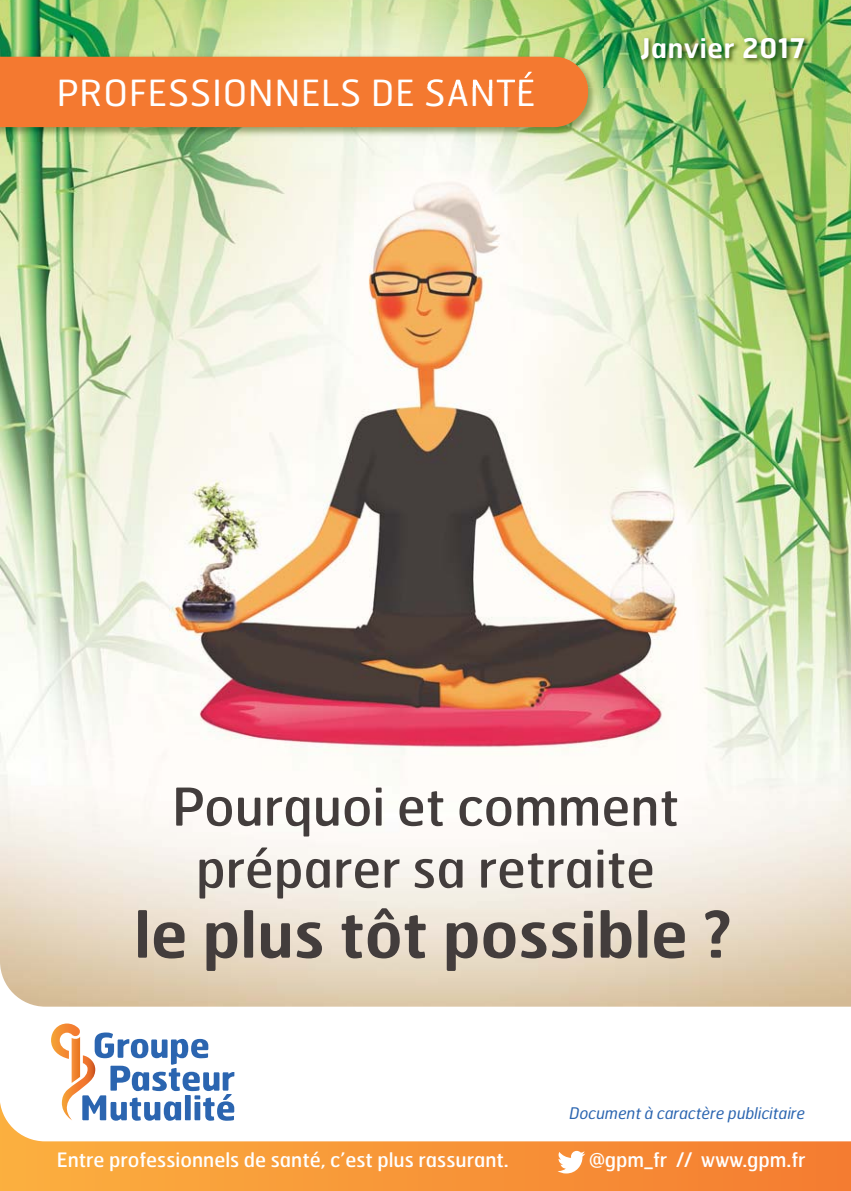
<style>
.page{position:relative;width:851px;height:1191px;background:#fff}
.page>*{position:absolute;margin:0;border:0;box-sizing:border-box;transform-origin:0 0}
.t1{font:600 64px "Hermes FB";color:#433d3c}
.t2{font:52px/62px "Hermes FB";color:#433d3c;text-align:center}
.t3{font:36px "Hermes FB";letter-spacing:.025em;color:#fff}
.t4{font:600 27px "Hermes FB";letter-spacing:.025em;color:#fff}
.t5{font:20px "Hermes FB";color:#fff}
.t6{font:19.8px "Hermes FB";color:#fff}
.t7{font:italic 16px "Hermes FB";color:#2b65b0}
</style>
<div class="page">
<div style="left:0;top:1052px;width:850px;height:139px;background:linear-gradient(to right,#fbaf3f,#f47c31)"></div>
<svg style="left:0;top:1006px;width:850px;height:135px"></svg>
<img style="left:0;top:0;width:850px;height:1006px">
<svg style="left:51px;top:1023px;width:183px;height:97px"></svg>
<img style="left:0;top:50px;width:603px;height:92px">
<div style="left:0;top:57px;width:588px;height:70px;background:#f47930"></div>
<img style="left:416px;top:19px;width:408px;height:68px">
<img style="left:416px;top:57px;width:171px;height:30px">
<svg style="left:557px;top:1150px;width:28px;height:23px"></svg>
<h3 class="t3" style="left:57px;top:79px;width:480px">PROFESSIONNELS DE SANTÉ</h3>
<h3 class="t4" style="left:640px;top:38px;width:166px">Janvier 2017</h3>
<h2 class="t2" style="left:172px;top:779px;width:508px">Pourquoi et comment préparer sa retraite</h2>
<h1 class="t1" style="left:134px;top:910px;width:599px">le plus tôt possible ?</h1>
<p class="t7" style="left:569px;top:1107px;width:237px">Document à caractère publicitaire</p>
<p class="t6" style="left:57px;top:1150px;width:453px">Entre professionnels de santé, c’est plus rassurant.</p>
<p class="t5" style="left:589px;top:1150px;width:218px">@gpm_fr // www.gpm.fr</p>
</div>
